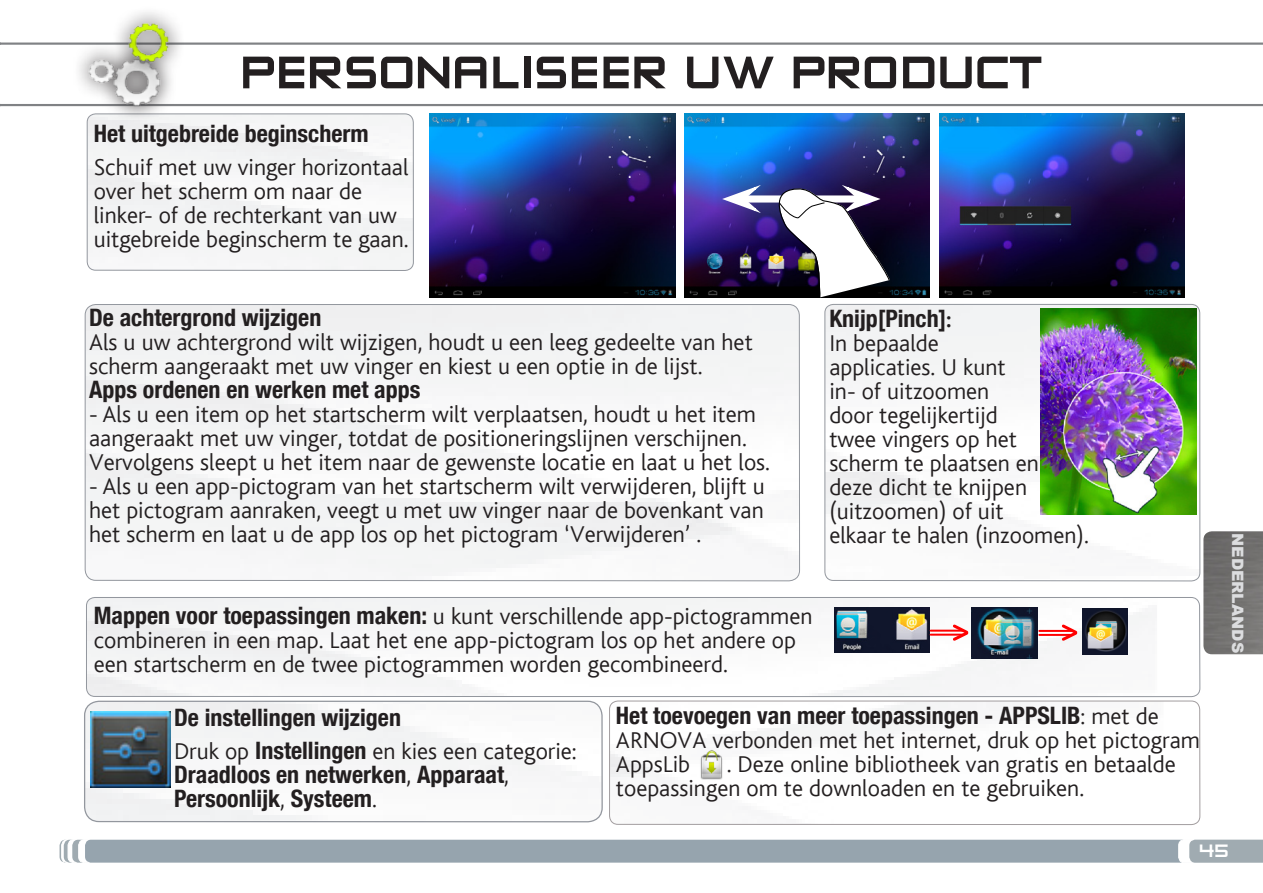
<style>
.page{position:relative;width:1263px;height:893px;background:#fff}
.page>*{position:absolute;margin:0;border:0;box-sizing:border-box;transform-origin:0 0}
.section_title{font:54px "Zero Twos";letter-spacing:.01em;color:#231f20}
.t1{font:300 24px/24px "Bliss";color:#231f20}
.t2{font:700 condensed 24px/24px "Helvetica Neue LT Com";color:#231f20}
.t3{font:21px "Zero Twos";color:#fff}
.t4{font:900 15.6px "Arial";color:#dcdddf}
.s1{font-family:"Helvetica Neue LT Com";font-weight:700;font-stretch:condensed}
.s2{font-weight:700}
.s3{font-family:"Bliss";font-weight:300;font-stretch:normal}
</style>
<div class="page">
<svg style="left:60px;top:839px;width:1203px;height:24px;background:#9daab3"></svg>
<hr style="left:0;top:43px;width:1263px;height:2px;background:#808285">
<hr style="left:0;top:104px;width:1263px;height:2px;background:#808285">
<img style="left:826px;top:304px;width:374px;height:277px">
<div style="left:824px;top:304px;width:376px;height:277px;border:1px solid #93979e;border-radius:9px"></div>
<div style="left:87px;top:114px;width:327px;height:157px;border:1px solid #93979e;border-radius:9px"></div>
<img style="left:685px;top:114px;width:245px;height:183px">
<svg style="left:73px;top:12px;width:111px;height:110px"></svg>
<img style="left:87px;top:21px;width:83px;height:86px">
<img style="left:939px;top:114px;width:245px;height:183px">
<img style="left:85px;top:701px;width:517px;height:120px">
<div style="left:84px;top:701px;width:519px;height:121px;border:1px solid #93979e;border-radius:15px"></div>
<div style="left:609px;top:701px;width:591px;height:124px;border:1px solid #a29d9f;border-radius:9px"></div>
<img style="left:86px;top:597px;width:1066px;height:100px">
<div style="left:86px;top:597px;width:1114px;height:100px;border:1px solid #93979e;border-radius:9px"></div>
<img style="left:835px;top:607px;width:95px;height:45px">
<img style="left:971px;top:607px;width:67px;height:51px">
<img style="left:1082px;top:608px;width:45px;height:47px">
<hr style="left:930px;top:630px;width:33px;height:2px;background:#f00">
<hr style="left:930px;top:634px;width:33px;height:2px;background:#f00">
<hr style="left:1039px;top:630px;width:33px;height:2px;background:#f00">
<hr style="left:1039px;top:634px;width:33px;height:2px;background:#f00">
<svg style="left:1059px;top:622px;width:21px;height:21px"></svg>
<svg style="left:950px;top:622px;width:21px;height:21px"></svg>
<img style="left:90px;top:711px;width:80px;height:76px">
<img style="left:723px;top:182px;width:167px;height:116px">
<img style="left:430px;top:114px;width:245px;height:184px">
<img style="left:1203px;top:531px;width:60px;height:123px">
<img style="left:696px;top:749px;width:31px;height:31px">
<img style="left:1040px;top:309px;width:156px;height:205px">
<p class="section_title" style="left:241px;top:45px;width:804px">PERSONALISEER UW PRODUCT</p>
<p class="t2" style="left:94px;top:122px;width:276px">Het uitgebreide beginscherm</p>
<p class="t1" style="left:94px;top:156px;width:316px">Schuif met uw vinger horizontaal over het scherm om naar de linker- of de rechterkant van uw uitgebreide beginscherm te gaan.</p>
<p class="t2" style="left:89px;top:305px;width:234px">De achtergrond wijzigen</p>
<p class="t1" style="left:89px;top:330px;width:665px">Als u uw achtergrond wilt wijzigen, houdt u een leeg gedeelte van het scherm aangeraakt met uw vinger en kiest u een optie in de lijst.</p>
<p class="t2" style="left:89px;top:377px;width:333px">Apps ordenen en werken met apps</p>
<p class="t1" style="left:89px;top:402px;width:682px">- Als u een item op het startscherm wilt verplaatsen, houdt u het item aangeraakt met uw vinger, totdat de positioneringslijnen verschijnen.<br>Vervolgens sleept u het item naar de gewenste locatie en laat u het los.</p>
<p class="t1" style="left:89px;top:474px;width:677px;text-align:justify">- Als u een app-pictogram van het startscherm wilt verwijderen, blijft u het pictogram aanraken, veegt u met uw vinger naar de bovenkant van het scherm en laat u de app los op het pictogram ‘Verwijderen’ .</p>
<p class="t1" style="left:829px;top:308px;width:261px"><span class="s1">Knijp[Pinch]</span><span class="s2">:<br></span>In bepaalde<br>applicaties. U kunt<br>in- of uitzoomen<br>door tegelijkertijd<br>twee vingers op het scherm te plaatsen en<br>deze dicht te knijpen (uitzoomen) of uit<br>elkaar te halen (inzoomen).</p>
<p class="t1" style="left:94px;top:605px;width:720px"><span class="s1">Mappen voor toepassingen maken:</span> u kunt verschillende app-pictogrammen combineren in een map. Laat het ene app-pictogram los op het andere op een startscherm en de twee pictogrammen worden gecombineerd.</p>
<p class="t2" style="left:174px;top:706px;width:228px">De instellingen wijzigen</p>
<p class="t2" style="left:174px;top:738px;width:404px"><span class="s3">Druk op</span> Instellingen <span class="s3">en kies een categorie:<br></span>Draadloos en netwerken<span class="s3">,</span> Apparaat<span class="s3">,<br></span>Persoonlijk<span class="s3">,</span> Systeem<span class="s3">.</span></p>
<p class="t1" style="left:616px;top:704px;width:586px"><span class="s1">Het toevoegen van meer toepassingen - APPSLIB</span>: met de<br>ARNOVA verbonden met het internet, druk op het pictogram<br>AppsLib</p>
<p class="t1" style="left:616px;top:752px;width:561px;text-indent:111px">. Deze online bibliotheek van gratis en betaalde toepassingen om te downloaden en te gebruiken.</p>
<p class="t4" style="left:1249px;top:533px;width:121px;rotate:90deg">NEDERLANDS</p>
<p class="t3" style="left:1199px;top:840px;width:31px">45</p>
</div>
